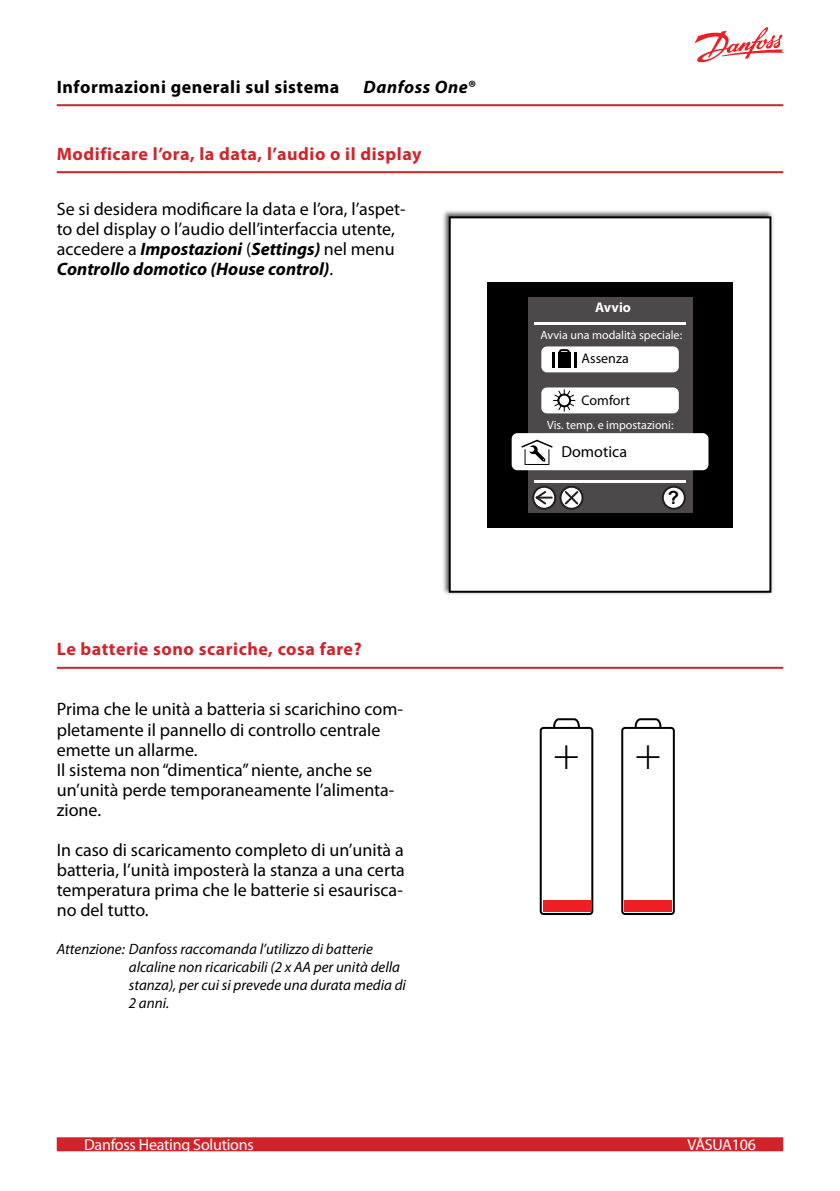
<style>
.page{position:relative;width:840px;height:1191px;background:#fff}
.page>*{position:absolute;margin:0;border:0;box-sizing:border-box;transform-origin:0 0}
.t1{font:300 44.4px "Myriad Pro";color:#000}
.t2{font:700 18.4px "Arial";color:#010101}
.t3{font:18px/20px "Myriad Pro";color:#000}
.t4{font:700 18px "Myriad Pro";letter-spacing:.03em;color:#d2232a}
.t5{font:700 18px "Myriad Pro";letter-spacing:.03em;color:#000}
.t6{font:italic 700 18px "Myriad Pro";letter-spacing:.03em;color:#000}
.t7{font:16px "Myriad Pro";letter-spacing:-.015em;color:#fff}
.t8{font:16px "Myriad Pro";color:#000}
.t9{font:italic 15px/18px "Myriad Pro";color:#000}
.t10{font:14px "Myriad Pro";color:#000}
.t11{font:700 14px "Myriad Pro";color:#fff}
.t12{font:12px "Myriad Pro";color:#fff}
.s1{font-style:normal}
.s2{font-weight:700;font-style:italic}
</style>
<div class="page">
<hr style="left:57px;top:104px;width:725px;height:2px;background:#d2232a">
<svg style="left:694px;top:27px;width:88px;height:36px"></svg>
<div style="left:57px;top:1137px;width:725px;height:14px;background:#d2232a"></div>
<hr style="left:57px;top:171px;width:725px;height:2px;background:#d2232a">
<img style="left:443px;top:210px;width:330px;height:385px">
<svg style="left:448px;top:216px;width:323px;height:377px"></svg>
<div style="left:487px;top:282px;width:245px;height:245px;background:#000"></div>
<div style="left:527px;top:297px;width:165px;height:215px;background:#4d494a"></div>
<hr style="left:534px;top:322px;width:152px;height:2px;background:#fff">
<svg style="left:532px;top:486px;width:51px;height:24px"></svg>
<svg style="left:662px;top:486px;width:23px;height:24px"></svg>
<hr style="left:534px;top:480px;width:152px;height:2px;background:#fff">
<div style="left:541px;top:346px;width:137px;height:26px;background:#fff;border-radius:6px"></div>
<svg style="left:552px;top:352px;width:24px;height:15px"></svg>
<svg style="left:555px;top:349px;width:18px;height:19px"></svg>
<div style="left:511px;top:433px;width:197px;height:37px;background:#fff;border-radius:6px"></div>
<div style="left:541px;top:387px;width:137px;height:26px;background:#fff;border-radius:6px"></div>
<svg style="left:553px;top:389px;width:22px;height:22px"></svg>
<svg style="left:521px;top:440px;width:31px;height:40px"></svg>
<hr style="left:57px;top:667px;width:725px;height:2px;background:#d2232a">
<svg style="left:552px;top:718px;width:28px;height:9px"></svg>
<div style="left:539px;top:727px;width:54px;height:188px;border:2px solid #000;border-radius:3px"></div>
<svg style="left:633px;top:718px;width:29px;height:9px"></svg>
<div style="left:621px;top:727px;width:53px;height:188px;border:2px solid #000;border-radius:3px"></div>
<div style="left:542px;top:901px;width:48px;height:11px;background:#ed1f24"></div>
<div style="left:624px;top:901px;width:47px;height:11px;background:#ed1f24"></div>
<p class="t5" style="left:57px;top:75px;width:284px">Informazioni generali sul sistema</p>
<p class="t6" style="left:363px;top:75px;width:114px">Danfoss One<span class="s1">®</span></p>
<p class="t4" style="left:57px;top:142px;width:366px">Modificare l’ora, la data, l’audio o il display</p>
<p class="t3" style="left:57px;top:199px;width:350px">Se si desidera modificare la data e l’ora, l’aspet&shy;to del display o l’audio dell’interfaccia utente, accedere a <span class="s2">Impostazioni</span> (<span class="s2">Settings)</span> nel menu <span class="s2">Controllo domotico (House control)</span>.</p>
<p class="t4" style="left:57px;top:637px;width:306px">Le batterie sono scariche, cosa fare?</p>
<p class="t3" style="left:57px;top:699px;width:347px">Prima che le unità a batteria si scarichino com&shy;pletamente il pannello di controllo centrale emette un allarme.<br>Il sistema non “dimentica” niente, anche se un’unità perde temporaneamente l’alimenta&shy;zione.</p>
<p class="t3" style="left:57px;top:839px;width:349px;text-align:justify">In caso di scaricamento completo di un’unità a batteria, l’unità imposterà la stanza a una certa temperatura prima che le batterie si esaurisca&shy;no del tutto.</p>
<p class="t9" style="left:129px;top:939px;width:278px;text-indent:-72px">Attenzione: Danfoss raccomanda l’utilizzo di batterie alcaline non ricaricabili (2 x AA per unità della stanza), per cui si prevede una durata media di 2 anni.</p>
<p class="t11" style="left:594px;top:298px;width:37px">Avvio</p>
<p class="t12" style="left:540px;top:328px;width:143px">Avvia una modalità speciale:</p>
<p class="t10" style="left:581px;top:350px;width:49px">Assenza</p>
<p class="t10" style="left:581px;top:391px;width:50px">Comfort</p>
<p class="t12" style="left:547px;top:417px;width:128px">Vis. temp. e impostazioni:</p>
<p class="t8" style="left:561px;top:442px;width:67px">Domotica</p>
<p class="t2" style="left:667px;top:485px;width:13px">?</p>
<h1 class="t1" style="left:553px;top:729px;width:109px">+ +</h1>
<p class="t7" style="left:84px;top:1135px;width:171px">Danfoss Heating Solutions</p>
<p class="t7" style="left:687px;top:1135px;width:70px">VÅSUA106</p>
</div>
